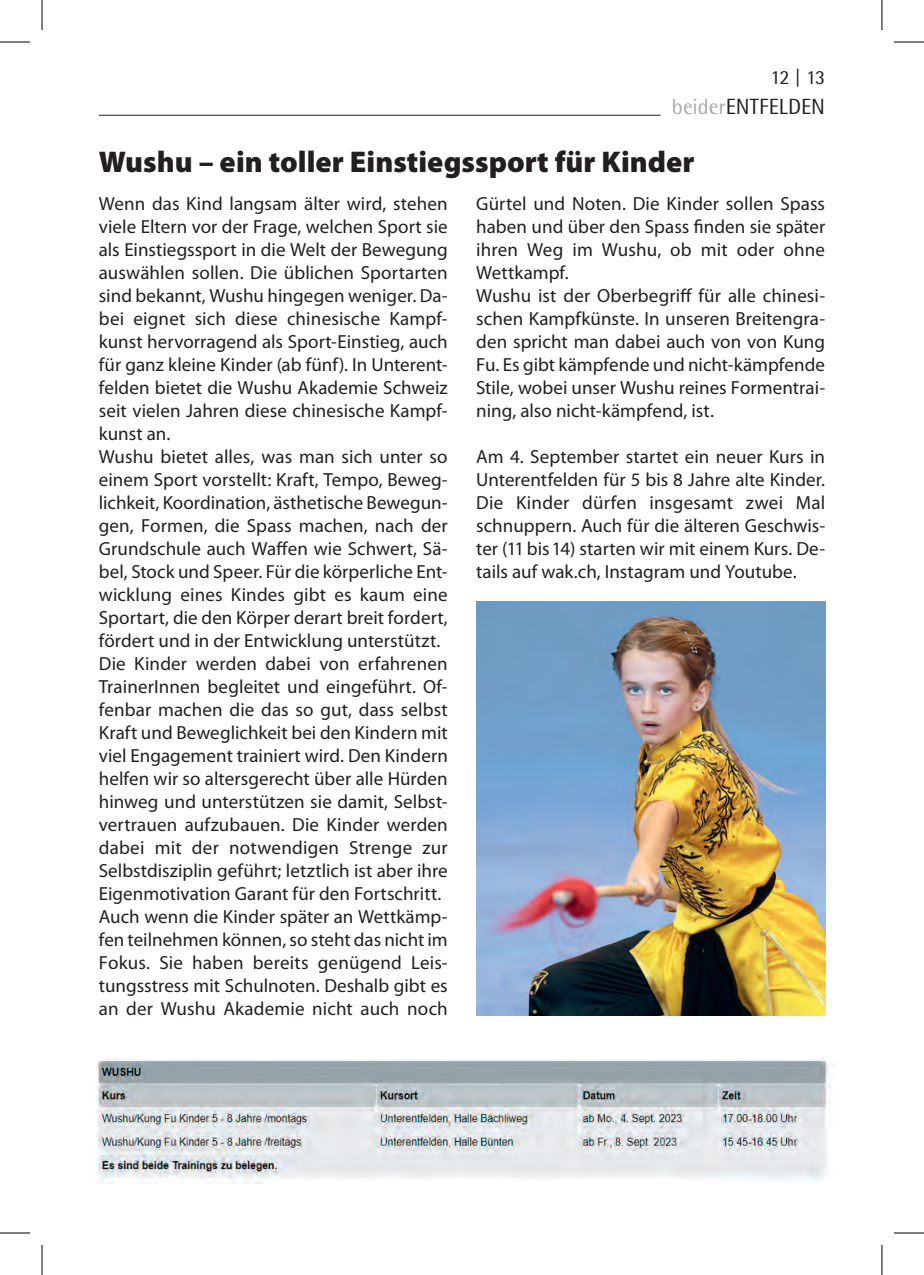
<style>
.page{position:relative;width:924px;height:1275px;background:#fff}
.page>*{position:absolute;margin:0;border:0;box-sizing:border-box;transform-origin:0 0}
.t1{font:900 30px "Myriad Pro";color:#231f20}
.t2{font:22px "Rotis Semi Sans Std";letter-spacing:-.005em;color:#231f20}
.t3{font:20px "Rotis Semi Sans Std";color:#231f20}
.t4{font:19px/23px "Myriad Pro";letter-spacing:.005em;color:#231f20}
.s1{color:#a8a9ad}
</style>
<div class="page">
<hr style="left:99px;top:115px;width:561px;height:1px;background:#231f20">
<img style="left:96px;top:1057px;width:735px;height:126px">
<img style="left:476px;top:601px;width:348px;height:414px">
<hr style="left:0;top:42px;width:30px;height:1px;background:#000">
<hr style="left:893px;top:42px;width:30px;height:1px;background:#000">
<hr style="left:0;top:1232px;width:30px;height:1px;background:#000">
<hr style="left:893px;top:1232px;width:30px;height:1px;background:#000">
<hr style="left:42px;top:0;width:1px;height:30px;background:#000">
<hr style="left:42px;top:1245px;width:1px;height:30px;background:#000">
<hr style="left:881px;top:0;width:1px;height:30px;background:#000">
<hr style="left:881px;top:1245px;width:1px;height:30px;background:#000">
<p class="t3" style="left:770px;top:66px;width:56px">12 | 13</p>
<p class="t2" style="left:671px;top:93px;width:155px"><span class="s1">beider</span>ENTFELDEN</p>
<h1 class="t1" style="left:99px;top:142px;width:597px">Wushu – ein toller Einstiegssport für Kinder</h1>
<p class="t4" style="left:99px;top:192px;width:350px">Wenn das Kind langsam älter wird, stehen viele Eltern vor der Frage, welchen Sport sie als Einstiegssport in die Welt der Bewegung auswählen sollen. Die üblichen Sportarten sind bekannt, Wushu hingegen weniger. Da&shy;bei eignet sich diese chinesische Kampf&shy;kunst hervorragend als Sport-Einstieg, auch für ganz kleine Kinder (ab fünf). In Unterent&shy;felden bietet die Wushu Akademie Schweiz seit vielen Jahren diese chinesische Kampf&shy;kunst an.<br>Wushu bietet alles, was man sich unter so einem Sport vorstellt: Kraft, Tempo, Beweg&shy;lichkeit, Koordination, ästhetische Bewegun&shy;gen, Formen, die Spass machen, nach der Grundschule auch Waffen wie Schwert, Sä&shy;bel, Stock und Speer. Für die körperliche Ent&shy;wicklung eines Kindes gibt es kaum eine Sportart, die den Körper derart breit fordert, fördert und in der Entwicklung unterstützt.<br>Die Kinder werden dabei von erfahrenen TrainerInnen begleitet und eingeführt. Of&shy;fenbar machen die das so gut, dass selbst Kraft und Beweglichkeit bei den Kindern mit viel Engagement trainiert wird. Den Kindern helfen wir so altersgerecht über alle Hürden hinweg und unterstützen sie damit, Selbst&shy;vertrauen aufzubauen. Die Kinder werden dabei mit der notwendigen Strenge zur Selbstdisziplin geführt; letztlich ist aber ihre Eigenmotivation Garant für den Fortschritt.<br>Auch wenn die Kinder später an Wettkämp&shy;fen teilnehmen können, so steht das nicht im Fokus. Sie haben bereits genügend Leis&shy;tungsstress mit Schulnoten. Deshalb gibt es an der Wushu Akademie nicht auch noch</p>
<p class="t4" style="left:476px;top:192px;width:350px">Gürtel und Noten. Die Kinder sollen Spass haben und über den Spass finden sie später ihren Weg im Wushu, ob mit oder ohne Wettkampf.<br>Wushu ist der Oberbegriff für alle chinesi&shy;schen Kampfkünste. In unseren Breitengra&shy;den spricht man dabei auch von von Kung Fu. Es gibt kämpfende und nicht-kämpfende Stile, wobei unser Wushu reines Formentrai&shy;ning, also nicht-kämpfend, ist.</p>
<p class="t4" style="left:476px;top:445px;width:350px;text-align:justify">Am 4. September startet ein neuer Kurs in Unterentfelden für 5 bis 8 Jahre alte Kinder.<br>Die Kinder dürfen insgesamt zwei Mal schnuppern. Auch für die älteren Geschwis&shy;ter (11bis14) starten wir mit einem Kurs. De&shy;tails auf wak.ch, Instagram und Youtube.</p>
</div>
